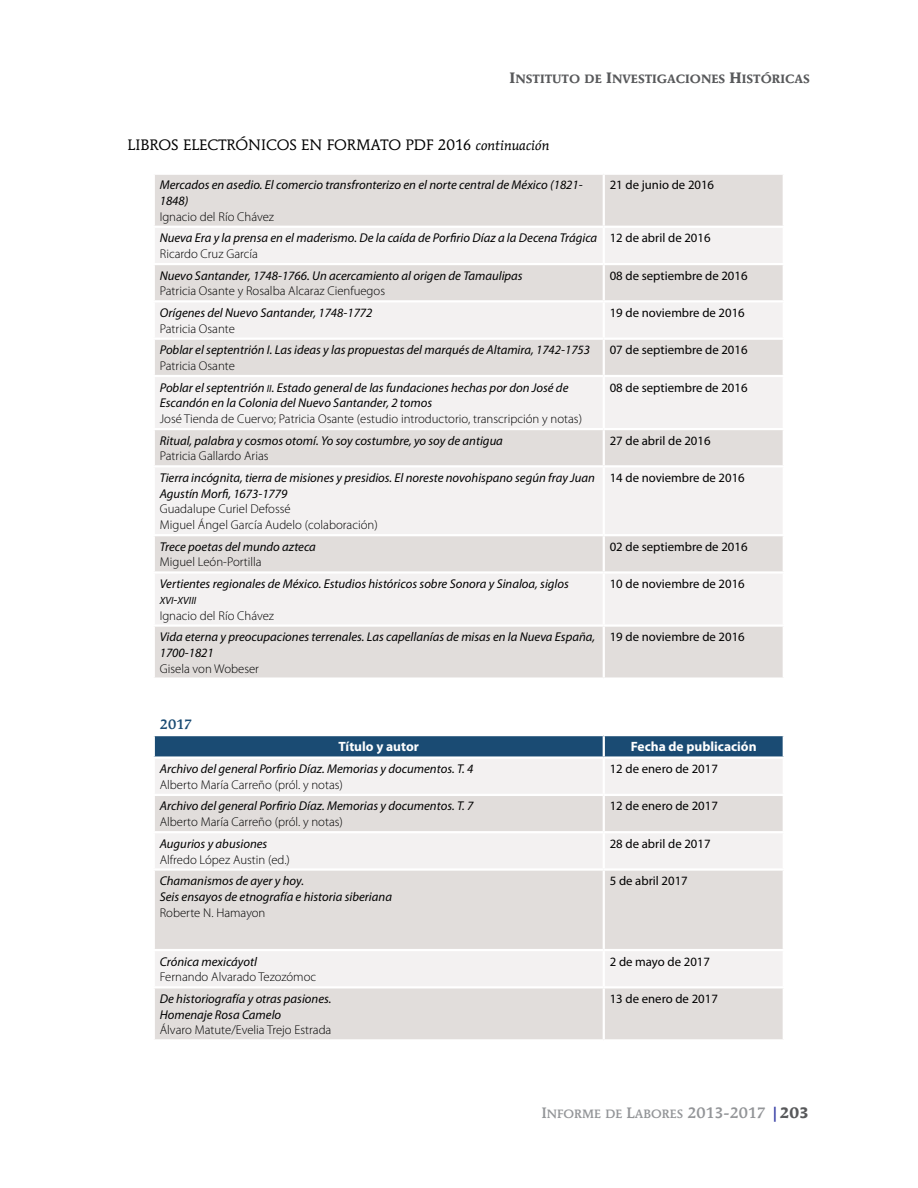
<style>
.page{position:relative;width:918px;height:1188px;background:#fff}
.page>*{position:absolute;margin:0;border:0;box-sizing:border-box;transform-origin:0 0}
.t1{font:15px "Mendoza Roman";color:#000}
.t2{font:700 13.5px "Myriad Pro";color:#fff}
.t3{font:13.5px "Mendoza Roman Medium SC800";color:#1a4b73}
.t4{font:italic 12.75px/15.8px "Myriad Pro";color:#000}
.t5{font:12.75px "Myriad Pro";color:#000}
.t6{font:300 12.75px/15.8px "Myriad Pro";color:#000}
.t7{font:12px "Mendoza Roman Bold SC800";color:#58595b}
.t8{font:12px "Mendoza Roman Medium SC800";color:#939598}
.t9{font:italic 10.5px "Myriad Pro";color:#000}
.s1{font-size:15px}
.s2{font-style:italic;font-size:13.5px}
.s3{font-weight:300;font-style:normal}
.s4{font-size:10.5px}
.s5{font-size:12.75px}
.s6{font-weight:400;font-style:italic}
.s7{font-family:"Mendoza Roman Bold SC800";font-size:15px;color:#333ba3}
.s8{font-family:"Mendoza Roman Bold SC800";font-size:15px;color:#58595b}
</style>
<div class="page">
<div style="left:155px;top:175px;width:628px;height:502px;background:#e1dddb"></div>
<svg style="left:155px;top:228px;width:628px;height:396px;fill:#f3f1f1"></svg>
<hr style="left:603px;top:175px;width:2px;height:51px;background:#fff">
<hr style="left:603px;top:228px;width:2px;height:35px;background:#fff">
<hr style="left:153px;top:263px;width:451px;height:2px;background:#fff">
<hr style="left:604px;top:263px;width:181px;height:2px;background:#fff">
<hr style="left:603px;top:265px;width:2px;height:35px;background:#fff">
<hr style="left:153px;top:226px;width:451px;height:2px;background:#fff">
<hr style="left:604px;top:226px;width:181px;height:2px;background:#fff">
<hr style="left:153px;top:300px;width:451px;height:2px;background:#fff">
<hr style="left:153px;top:338px;width:451px;height:2px;background:#fff">
<hr style="left:603px;top:340px;width:2px;height:35px;background:#fff">
<hr style="left:603px;top:430px;width:2px;height:35px;background:#fff">
<hr style="left:153px;top:375px;width:451px;height:2px;background:#fff">
<hr style="left:604px;top:375px;width:181px;height:2px;background:#fff">
<hr style="left:603px;top:377px;width:2px;height:51px;background:#fff">
<hr style="left:153px;top:428px;width:451px;height:2px;background:#fff">
<hr style="left:604px;top:428px;width:181px;height:2px;background:#fff">
<hr style="left:603px;top:302px;width:2px;height:36px;background:#fff">
<hr style="left:604px;top:300px;width:181px;height:2px;background:#fff">
<hr style="left:604px;top:338px;width:181px;height:2px;background:#fff">
<hr style="left:604px;top:465px;width:181px;height:2px;background:#fff">
<hr style="left:153px;top:465px;width:451px;height:2px;background:#fff">
<hr style="left:603px;top:467px;width:2px;height:67px;background:#fff">
<hr style="left:153px;top:534px;width:451px;height:2px;background:#fff">
<hr style="left:153px;top:571px;width:451px;height:3px;background:#fff">
<hr style="left:603px;top:574px;width:2px;height:50px;background:#fff">
<hr style="left:153px;top:624px;width:451px;height:3px;background:#fff">
<hr style="left:604px;top:624px;width:181px;height:3px;background:#fff">
<hr style="left:603px;top:627px;width:2px;height:50px;background:#fff">
<hr style="left:603px;top:536px;width:2px;height:35px;background:#fff">
<hr style="left:604px;top:534px;width:181px;height:2px;background:#fff">
<hr style="left:604px;top:571px;width:181px;height:3px;background:#fff">
<div style="left:155px;top:736px;width:628px;height:20px;background:#1a4b73"></div>
<div style="left:155px;top:759px;width:627px;height:35px;background:#f3f1f1"></div>
<svg style="left:155px;top:796px;width:628px;height:243px;fill:#e1dddb"></svg>
<hr style="left:603px;top:736px;width:2px;height:20px;background:#fff">
<hr style="left:603px;top:759px;width:2px;height:35px;background:#fff">
<hr style="left:603px;top:796px;width:2px;height:35px;background:#fff">
<hr style="left:603px;top:833px;width:2px;height:35px;background:#fff">
<hr style="left:153px;top:868px;width:451px;height:3px;background:#fff">
<hr style="left:604px;top:868px;width:181px;height:3px;background:#fff">
<hr style="left:603px;top:871px;width:2px;height:78px;background:#fff">
<hr style="left:603px;top:951px;width:2px;height:35px;background:#fff">
<hr style="left:153px;top:986px;width:451px;height:2px;background:#fff">
<hr style="left:604px;top:986px;width:181px;height:2px;background:#fff">
<hr style="left:603px;top:988px;width:2px;height:51px;background:#fff">
<hr style="left:153px;top:831px;width:451px;height:2px;background:#fff">
<hr style="left:604px;top:831px;width:181px;height:2px;background:#fff">
<hr style="left:153px;top:949px;width:451px;height:2px;background:#fff">
<hr style="left:604px;top:949px;width:181px;height:2px;background:#fff">
<p class="t7" style="left:510px;top:71px;width:302px"><span class="s1">I</span>NSTITUTO DE <span class="s1">I</span>NVESTIGACIONES <span class="s1">H</span>ISTÓRICAS</p>
<p class="t1" style="left:128px;top:136px;width:423px">LIBROS ELECTRÓNICOS EN FORMATO PDF 2016 <span class="s2">continuación</span></p>
<p class="t4" style="left:160px;top:177px;width:425px">Mercados en asedio. El comercio transfronterizo en el norte central de México (1821-<br>1848)<br><span class="s3">Ignacio del Río Chávez</span></p>
<p class="t5" style="left:610px;top:178px;width:106px">21 de junio de 2016</p>
<p class="t4" style="left:160px;top:230px;width:439px">Nueva Era y la prensa en el maderismo. De la caída de Porfirio Díaz a la Decena Trágica<br><span class="s3">Ricardo Cruz García</span></p>
<p class="t5" style="left:610px;top:231px;width:102px">12 de abril de 2016</p>
<p class="t4" style="left:160px;top:268px;width:364px">Nuevo Santander, 1748-1766. Un acercamiento al origen de Tamaulipas<br><span class="s3">Patricia Osante y Rosalba Alcaraz Cienfuegos</span></p>
<p class="t5" style="left:610px;top:268px;width:139px">08 de septiembre de 2016</p>
<p class="t4" style="left:160px;top:305px;width:214px">Orígenes del Nuevo Santander, 1748-1772<br><span class="s3">Patricia Osante</span></p>
<p class="t5" style="left:610px;top:306px;width:137px">19 de noviembre de 2016</p>
<p class="t4" style="left:160px;top:342px;width:432px">Poblar el septentrión I. Las ideas y las propuestas del marqués de Altamira, 1742-1753<br><span class="s3">Patricia Osante</span></p>
<p class="t5" style="left:610px;top:343px;width:139px">07 de septiembre de 2016</p>
<p class="t4" style="left:160px;top:380px;width:424px">Poblar el septentrión <span class="s4">II</span>. Estado general de las fundaciones hechas por don José de<br>Escandón en la Colonia del Nuevo Santander, 2 tomos<br><span class="s3">José Tienda de Cuervo; Patricia Osante (estudio introductorio, transcripción y notas)</span></p>
<p class="t5" style="left:610px;top:380px;width:139px">08 de septiembre de 2016</p>
<p class="t4" style="left:160px;top:433px;width:345px">Ritual, palabra y cosmos otomí. Yo soy costumbre, yo soy de antigua<br><span class="s3">Patricia Gallardo Arias</span></p>
<p class="t5" style="left:610px;top:433px;width:102px">27 de abril de 2016</p>
<p class="t4" style="left:160px;top:470px;width:437px">Tierra incógnita, tierra de misiones y presidios. El noreste novohispano según fray Juan Agustín Morfi, 1673-1779<br><span class="s3">Guadalupe Curiel Defossé<br>Miguel Ángel García Audelo (colaboración)</span></p>
<p class="t5" style="left:610px;top:471px;width:137px">14 de noviembre de 2016</p>
<p class="t4" style="left:160px;top:539px;width:158px">Trece poetas del mundo azteca<br><span class="s3">Miguel León-Portilla</span></p>
<p class="t5" style="left:610px;top:539px;width:139px">02 de septiembre de 2016</p>
<p class="t4" style="left:160px;top:576px;width:411px">Vertientes regionales de México. Estudios históricos sobre Sonora y Sinaloa, siglos</p>
<p class="t9" style="left:160px;top:595px;width:38px">XVI<span class="s5">-</span>XVIII</p>
<p class="t6" style="left:160px;top:608px;width:116px">Ignacio del Río Chávez</p>
<p class="t5" style="left:610px;top:577px;width:137px">10 de noviembre de 2016</p>
<p class="t4" style="left:160px;top:629px;width:437px">Vida eterna y preocupaciones terrenales. Las capellanías de misas en la Nueva España,<br>1700-1821<br><span class="s3">Gisela von Wobeser</span></p>
<p class="t5" style="left:610px;top:630px;width:137px">19 de noviembre de 2016</p>
<p class="t3" style="left:160px;top:716px;width:34px">2017</p>
<p class="t2" style="left:339px;top:739px;width:82px">Título y autor</p>
<p class="t2" style="left:631px;top:739px;width:127px">Fecha de publicación</p>
<p class="t4" style="left:160px;top:761px;width:315px">Archivo del general Porfirio Díaz. Memorias y documentos. T. 4<br><span class="s3">Alberto María Carreño (pról. y notas)</span></p>
<p class="t5" style="left:610px;top:762px;width:110px">12 de enero de 2017</p>
<p class="t4" style="left:160px;top:799px;width:315px">Archivo del general Porfirio Díaz. Memorias y documentos. T. 7<br><span class="s3">Alberto María Carreño (pról. y notas)</span></p>
<p class="t5" style="left:610px;top:799px;width:110px">12 de enero de 2017</p>
<p class="t6" style="left:160px;top:836px;width:132px"><span class="s6">Augurios y abusiones<br></span>Alfredo López Austin (ed.)</p>
<p class="t5" style="left:610px;top:837px;width:102px">28 de abril de 2017</p>
<p class="t4" style="left:160px;top:873px;width:234px">Chamanismos de ayer y hoy.<br>Seis ensayos de etnografía e historia siberiana<br><span class="s3">Roberte N. Hamayon</span></p>
<p class="t5" style="left:610px;top:874px;width:80px">5 de abril 2017</p>
<p class="t6" style="left:160px;top:954px;width:158px"><span class="s6">Crónica mexicáyotl<br></span>Fernando Alvarado Tezozómoc</p>
<p class="t5" style="left:610px;top:954px;width:102px">2 de mayo de 2017</p>
<p class="t4" style="left:160px;top:991px;width:173px">De historiografía y otras pasiones.<br>Homenaje Rosa Camelo<br><span class="s3">Álvaro Matute/Evelia Trejo Estrada</span></p>
<p class="t5" style="left:610px;top:992px;width:110px">13 de enero de 2017</p>
<p class="t8" style="left:541px;top:1106px;width:269px"><span class="s1">I</span>NFORME DE <span class="s1">L</span>ABORES <span class="s1">2013-2017</span> <span class="s7">|</span><span class="s8">203</span></p>
</div>
